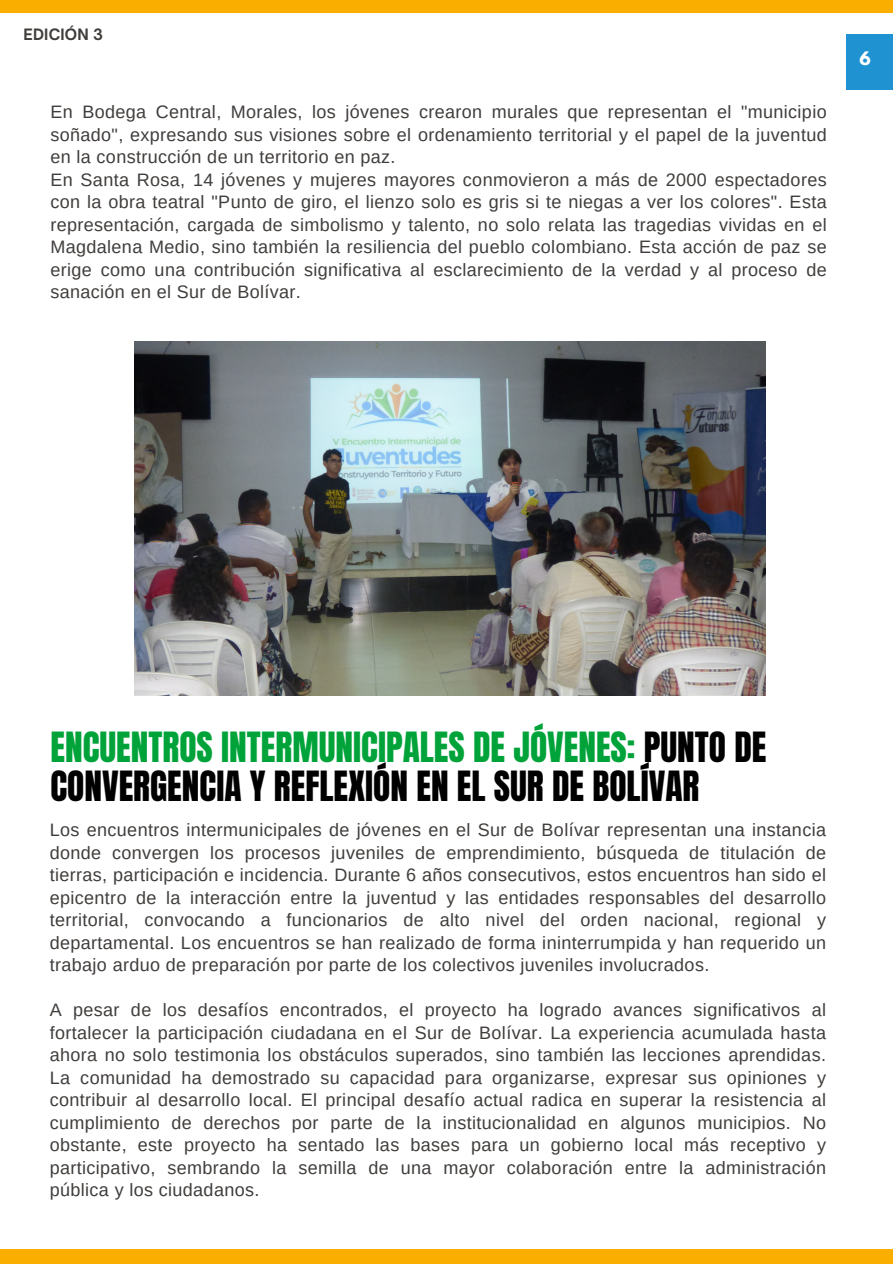
<style>
.page{position:relative;width:893px;height:1264px;background:#fff}
.page>*{position:absolute;margin:0;border:0;box-sizing:border-box;transform-origin:0 0}
.t1{font:35.4px/39.3px "Anton";color:#000}
.t2{font:18px/22.5px "Arimo";letter-spacing:.02em;color:#403d3b;text-align:justify}
.t3{font:700 16.5px "League Spartan";color:#fff}
.t4{font:700 15px "Open Sauce One";letter-spacing:.015em;color:#403d3b}
.s1{color:#00a339}
</style>
<div class="page">
<div style="left:0;top:0;width:892px;height:12px;background:#f9ae00"></div>
<div style="left:0;top:1249px;width:892px;height:14px;background:#f9ae00"></div>
<div style="left:846px;top:34px;width:46px;height:55px;background:#1f92d1"></div>
<img style="left:134px;top:341px;width:631px;height:355px">
<h2 class="t4" style="left:23px;top:25px;width:81px">EDICIÓN 3</h2>
<h1 class="t2" style="left:50px;top:101px;width:777px;text-align:left">En Bodega Central, Morales, los jóvenes crearon murales que representan el "municipio soñado", expresando sus visiones sobre el ordenamiento territorial y el papel de la juventud en la construcción de un territorio en paz.<br>En Santa Rosa, 14 jóvenes y mujeres mayores conmovieron a más de 2000 espectadores con la obra teatral "Punto de giro, el lienzo solo es gris si te niegas a ver los colores". Esta representación, cargada de simbolismo y talento, no solo relata las tragedias vividas en el Magdalena Medio, sino también la resiliencia del pueblo colombiano. Esta acción de paz se erige como una contribución significativa al esclarecimiento de la verdad y al proceso de sanación en el Sur de Bolívar.</h1>
<p class="t3" style="left:859px;top:51px;width:13px">6</p>
<p class="t1" style="left:50px;top:727px;width:717px"><span class="s1">ENCUENTROS INTERMUNICIPALES DE JÓVENES:</span> PUNTO DE<br>CONVERGENCIA Y REFLEXIÓN EN EL SUR DE BOLÍVAR</p>
<h2 class="t2" style="left:50px;top:818px;width:777px">Los encuentros intermunicipales de jóvenes en el Sur de Bolívar representan una instancia donde convergen los procesos juveniles de emprendimiento, búsqueda de titulación de tierras, participación e incidencia. Durante 6 años consecutivos, estos encuentros han sido el epicentro de la interacción entre la juventud y las entidades responsables del desarrollo territorial, convocando a funcionarios de alto nivel del orden nacional, regional y departamental. Los encuentros se han realizado de forma ininterrumpida y han requerido un trabajo arduo de preparación por parte de los colectivos juveniles involucrados.</h2>
<h2 class="t2" style="left:50px;top:998px;width:777px">A pesar de los desafíos encontrados, el proyecto ha logrado avances significativos al fortalecer la participación ciudadana en el Sur de Bolívar. La experiencia acumulada hasta ahora no solo testimonia los obstáculos superados, sino también las lecciones aprendidas.<br>La comunidad ha demostrado su capacidad para organizarse, expresar sus opiniones y contribuir al desarrollo local. El principal desafío actual radica en superar la resistencia al cumplimiento de derechos por parte de la institucionalidad en algunos municipios. No obstante, este proyecto ha sentado las bases para un gobierno local más receptivo y participativo, sembrando la semilla de una mayor colaboración entre la administración pública y los ciudadanos.</h2>
</div>
